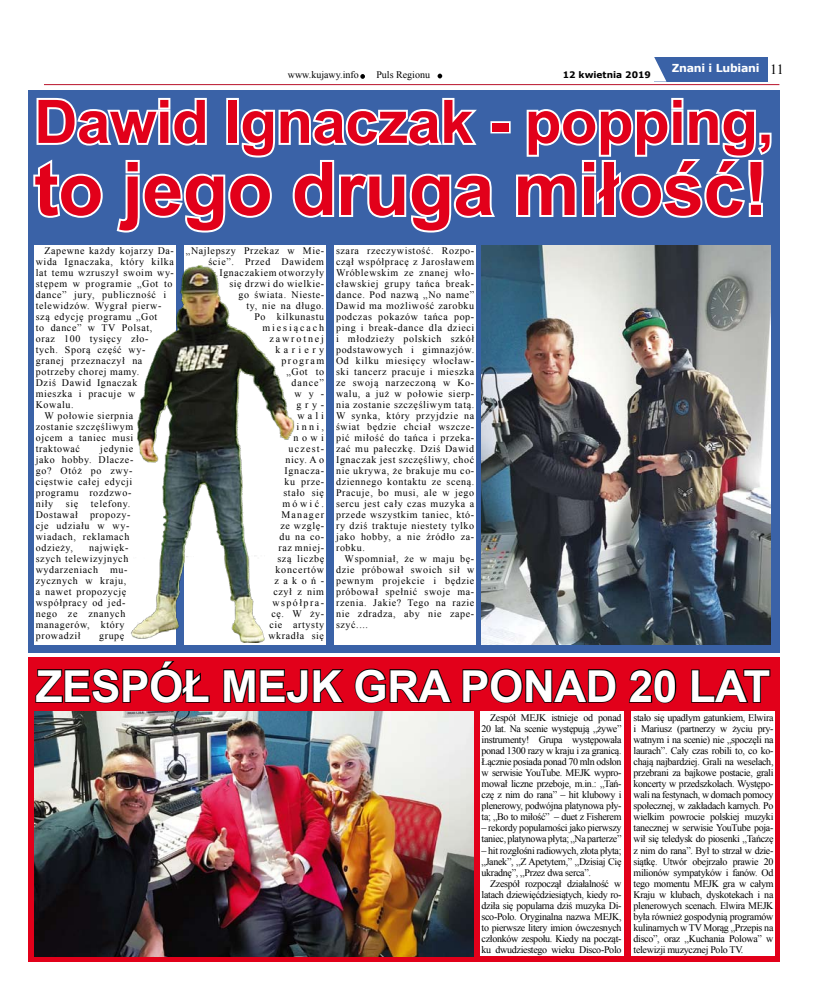
<style>
.page{position:relative;width:820px;height:993px;background:#fff}
.page>*{position:absolute;margin:0;border:0;box-sizing:border-box;transform-origin:0 0}
.t1{font:700 74px "Arial";letter-spacing:-.01em;color:#e2001a}
.t2{font:700 60px "Arial";letter-spacing:-.01em;color:#e2001a}
.t3{font:700 44px "Arial";letter-spacing:-.01em;color:#fff}
.t4{font:14px "Times New Roman";color:#000}
.t5{font:700 11px "Verdana";letter-spacing:-.02em;color:#fff}
.t6{font:10px/11px "Times New Roman";letter-spacing:.06em;color:#000;text-align:justify}
.t7{font:10px/11px "Times New Roman";letter-spacing:-.03em;color:#000}
.t8{font:10px "Times New Roman";color:#000}
.t9{font:700 9px "Verdana";color:#000}
</style>
<div class="page">
<div style="left:28px;top:657px;width:752px;height:304px;background:#e2001a"></div>
<div style="left:631px;top:711px;width:143px;height:244px;background:#fff"></div>
<div style="left:480px;top:711px;width:143px;height:244px;background:#fff"></div>
<div style="left:28px;top:90px;width:752px;height:562px;background:#3a62a7"></div>
<div style="left:334px;top:245px;width:141px;height:399px;background:#fff"></div>
<div style="left:184px;top:245px;width:141px;height:399px;background:#fff"></div>
<div style="left:35px;top:245px;width:141px;height:399px;background:#fff"></div>
<img style="left:35px;top:711px;width:438px;height:245px">
<div style="left:654px;top:57px;width:113px;height:24px;background:#3a62a7"></div>
<svg style="left:654px;top:57px;width:12px;height:24px"></svg>
<svg style="left:437px;top:74px;width:5px;height:4px"></svg>
<svg style="left:360px;top:74px;width:5px;height:5px"></svg>
<hr style="left:44px;top:84px;width:735px;height:1px;background:#b9132b">
<svg style="left:35px;top:661px;width:175px;height:43px"></svg>
<svg style="left:223px;top:669px;width:121px;height:35px"></svg>
<svg style="left:354px;top:668px;width:98px;height:36px"></svg>
<svg style="left:462px;top:668px;width:155px;height:36px"></svg>
<svg style="left:628px;top:669px;width:49px;height:35px"></svg>
<svg style="left:691px;top:669px;width:80px;height:34px"></svg>
<div style="left:490px;top:121px;width:20px;height:12px;border:4px solid #fff"></div>
<svg style="left:33px;top:97px;width:465px;height:136px"></svg>
<svg style="left:516px;top:97px;width:256px;height:121px"></svg>
<img style="left:117px;top:265px;width:178px;height:377px">
<img style="left:481px;top:245px;width:289px;height:399px">
<p class="t8" style="left:288px;top:68px;width:72px">www.kujawy.info</p>
<p class="t8" style="left:376px;top:68px;width:55px">Puls Regionu</p>
<p class="t9" style="left:562px;top:68px;width:90px">12 kwietnia 2019</p>
<p class="t5" style="left:671px;top:60px;width:89px">Znani i Lubiani</p>
<h3 class="t4" style="left:770px;top:59px;width:15px">11</h3>
<h2 class="t2" style="left:34px;top:82px;width:741px">Dawid Ignaczak - popping,</h2>
<h1 class="t1" style="left:34px;top:139px;width:735px">to jego druga miłość!</h1>
<p class="t6" style="left:44px;top:244px;width:131px">Zapewne każdy kojarzy Da-</p>
<p class="t6" style="left:36px;top:255px;width:140px">wida Ignaczaka, który kilka</p>
<p class="t6" style="left:36px;top:266px;width:140px">lat temu wzruszył swoim wy-</p>
<p class="t6" style="left:36px;top:277px;width:138px">stępem w programie „Got to</p>
<p class="t6" style="left:36px;top:288px;width:132px">dance” jury, publiczność i</p>
<p class="t6" style="left:36px;top:299px;width:127px">telewidzów. Wygrał pierw-</p>
<p class="t6" style="left:36px;top:310px;width:123px">szą edycję programu „Got</p>
<p class="t6" style="left:36px;top:321px;width:118px">to dance” w TV Polsat,</p>
<p class="t6" style="left:36px;top:332px;width:114px">oraz 100 tysięcy zło-</p>
<p class="t6" style="left:36px;top:343px;width:111px">tych. Sporą część wy-</p>
<p class="t6" style="left:36px;top:354px;width:108px">granej przeznaczył na</p>
<p class="t6" style="left:36px;top:365px;width:105px">potrzeby chorej mamy.</p>
<p class="t6" style="left:36px;top:376px;width:103px">Dziś Dawid Ignaczak</p>
<p class="t6" style="left:36px;top:387px;width:101px">mieszka i pracuje w</p>
<p class="t6" style="left:36px;top:398px;width:39px">Kowalu.</p>
<p class="t6" style="left:44px;top:409px;width:90px">W połowie sierpnia</p>
<p class="t6" style="left:36px;top:420px;width:99px">zostanie szczęśliwym</p>
<p class="t6" style="left:36px;top:431px;width:99px">ojcem a taniec musi</p>
<p class="t6" style="left:36px;top:442px;width:46px">traktować</p>
<p class="t6" style="left:36px;top:442px;width:99px;text-align:left;text-indent:64px">jedynie jako hobby. Dlacze&shy;go? Otóż po zwy&shy;cięstwie całej edycji programu rozdzwo&shy;niły</p>
<p class="t6" style="left:36px;top:497px;width:96px;text-indent:55px">telefony.<br>Dostawał propozy&shy;cje udziału w wy&shy;wiadach, reklamach odzieży,</p>
<p class="t6" style="left:66px;top:497px;width:14px">się</p>
<p class="t6" style="left:36px;top:541px;width:94px;text-align:left;text-indent:53px">najwięk&shy;szych telewizyjnych wydarzeniach mu&shy;zycznych w kraju, a nawet propozycję współpracy od jed&shy;nego ze znanych managerów, który prowadził</p>
<p class="t6" style="left:99px;top:629px;width:27px">grupę</p>
<p class="t6" style="left:186px;top:244px;width:140px;text-align:right">„Najlepszy Przekaz w Mie&shy;ście”. Przed Dawidem<br>Ignaczakiem otworzyły<br>się drzwi do wielkie-<br>go świata. Nieste-<br>ty, nie na długo.<br>Po kilkunastu<br>miesiącach<br>zawrotnej<br>kariery<br>program<br>„Got to<br>dance”<br>wy-<br>gry-<br>wali<br>inni,<br>nowi<br>uczest-<br>nicy. A o<br>Ignacza-<br>ku prze-<br>stało się<br>mówić.<br>Manager<br>ze wzglę-<br>du na co-<br>raz mniej-<br>szą liczbę<br>koncertów<br>zakoń-<br>czył z nim<br>współpra-<br>cę. W ży-<br>cie artysty<br>wkradła się</p>
<p class="t6" style="left:336px;top:244px;width:140px">szara rzeczywistość. Rozpo&shy;czął współpracę z Jarosławem Wróblewskim ze znanej wło&shy;cławskiej grupy tańca break&shy;dance. Pod nazwą „No name” Dawid ma możliwość zarobku podczas pokazów tańca pop&shy;ping i break-dance dla dzieci i młodzieży polskich szkół podstawowych i gimnazjów.<br>Od kilku miesięcy włocław&shy;ski tancerz pracuje i mieszka ze swoją narzeczoną w Ko&shy;walu, a już w połowie sierp&shy;nia zostanie szczęśliwym tatą.<br>W synka, który przyjdzie na świat będzie chciał wszcze&shy;pić miłość do tańca i przeka&shy;zać mu pałeczkę. Dziś Dawid Ignaczak jest szczęśliwy, choć nie ukrywa, że brakuje mu co&shy;dziennego kontaktu ze sceną.<br>Pracuje, bo musi, ale w jego sercu jest cały czas muzyka a przede wszystkim taniec, któ&shy;ry dziś traktuje niestety tylko jako hobby, a nie źródło za&shy;robku.</p>
<p class="t6" style="left:336px;top:552px;width:140px;text-indent:8px">Wspomniał, że w maju bę&shy;dzie próbował swoich sił w pewnym projekcie i będzie próbował spełnić swoje ma&shy;rzenia. Jakie? Tego na razie nie zdradza, aby nie zape&shy;szyć....</p>
<h3 class="t3" style="left:36px;top:656px;width:735px">ZESPÓŁ MEJK GRA PONAD 20 LAT</h3>
<p class="t6" style="left:481px;top:712px;width:141px;text-indent:8px">Zespół MEJK istnieje od ponad 20 lat. Na scenie występują „żywe” instrumenty! Grupa występowała ponad 1300 razy w kraju i za granicą.<br>Łącznie posiada ponad 70 mln odsłon w serwisie YouTube. MEJK wypro&shy;mował liczne przeboje, m.in.: „Tań&shy;czę z nim do rana” – hit klubowy i plenerowy, podwójna platynowa pły&shy;ta; „Bo to miłość” – duet z Fisherem</p>
<p class="t7" style="left:481px;top:822px;width:141px">– rekordy popularności jako pierwszy taniec, platynowa płyta; „Na parterze”</p>
<p class="t6" style="left:481px;top:844px;width:141px">– hit rozgłośni radiowych, złota płyta; „Janek”, „Z Apetytem,” „Dzisiaj Cię ukradnę”, „Przez dwa serca”.</p>
<p class="t6" style="left:481px;top:877px;width:141px;text-indent:8px">Zzespół rozpoczął działalność w latach dziewięćdziesiątych, kiedy ro&shy;dziła się popularna dziś muzyka Di&shy;sco-Polo. Oryginalna nazwa MEJK, to pierwsze litery imion ówczesnych członków zespołu. Kiedy na począt&shy;ku dwudziestego wieku Disco-Polo</p>
<p class="t6" style="left:633px;top:712px;width:141px">stało się upadłym gatunkiem, Elwira i Mariusz (partnerzy w życiu pry&shy;watnym i na scenie) nie „spoczęli na laurach”. Cały czas robili to, co ko&shy;chają najbardziej. Grali na weselach, przebrani za bajkowe postacie, grali koncerty w przedszkolach. Występo&shy;wali na festynach, w domach pomocy społecznej, w zakładach karnych. Po wielkim powrocie polskiej muzyki tanecznej w serwisie YouTube poja&shy;wił się teledysk do piosenki „Tańczę z nim do rana”. Był to strzał w dzie&shy;siątkę. Utwór obejrzało prawie 20 milionów sympatyków i fanów. Od tego momentu MEJK gra w całym Kraju w klubach, dyskotekach i na plenerowych scenach. Elwira MEJK była również gospodynią programów kulinarnych w TV Morąg „Przepis na disco”, oraz „Kuchania Polowa” w telewizji muzycznej Polo TV.</p>
</div>
